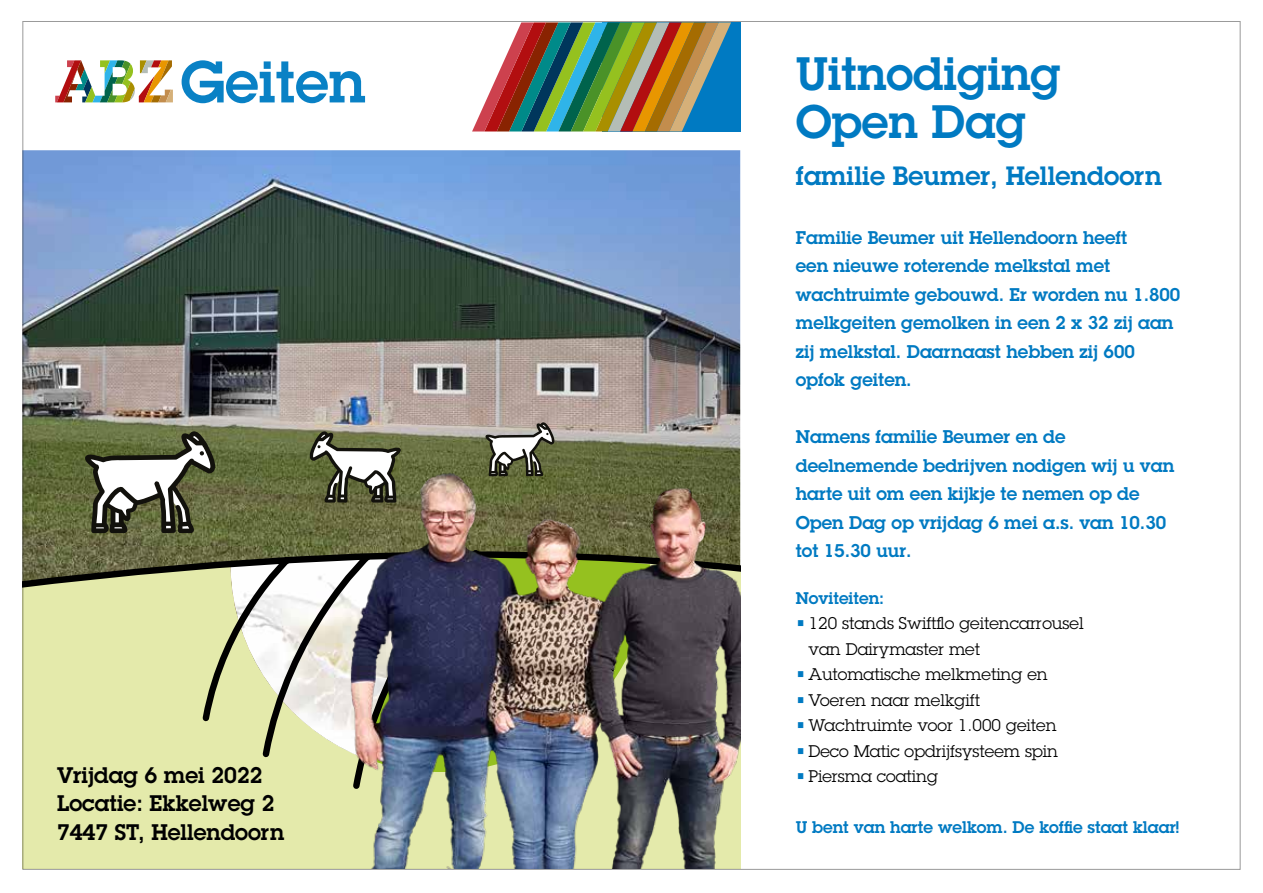
<style>
.page{position:relative;width:1263px;height:893px;background:#fff}
.page>*{position:absolute;margin:0;border:0;box-sizing:border-box;transform-origin:0 0}
.t1{font:600 45.9px/47.5px "Lubalin Graph";color:#007ac2}
.t2{font:600 25.95px "Lubalin Graph";color:#007ac2}
.t3{font:600 22.05px/28.5px "Lubalin Graph";color:#000}
.t4{font:600 18px/28.5px "Lubalin Graph";color:#007ac2}
.t5{font:16.5px/25.5px "Lubalin Graph";color:#000}
.t6{font:600 16.5px "Lubalin Graph";color:#007ac2}
.s1{color:#007ac2}
</style>
<div class="page">
<img style="left:24px;top:150px;width:716px;height:400px">
<div style="left:24px;top:793px;width:303px;height:75px;background:#e4eaab"></div>
<svg style="left:24px;top:550px;width:303px;height:243px;background:#d1d5a4"></svg>
<svg style="left:84px;top:431px;width:131px;height:102px"></svg>
<svg style="left:309px;top:431px;width:92px;height:72px;background:#6c724c"></svg>
<svg style="left:485px;top:422px;width:69px;height:21px"></svg>
<img style="left:327px;top:443px;width:413px;height:426px">
<div style="left:602px;top:22px;width:138px;height:109px;background:#007ac2"></div>
<svg style="left:472px;top:22px;width:259px;height:109px"></svg>
<svg style="left:55px;top:60px;width:118px;height:42px"></svg>
<svg style="left:182px;top:60px;width:183px;height:43px"></svg>
<p class="t3" style="left:57px;top:760px;width:229px">Vrijdag 6 mei 2022<br>Locatie: Ekkelweg 2<br>7447 ST, Hellendoorn</p>
<h1 class="t1" style="left:796px;top:49px;width:266px">Uitnodiging<br>Open Dag</h1>
<h2 class="t2" style="left:796px;top:159px;width:368px">familie Beumer, Hellendoorn</h2>
<p class="t4" style="left:796px;top:223px;width:386px">Familie Beumer uit Hellendoorn heeft<br>een nieuwe roterende melkstal met wachtruimte gebouwd. Er worden nu 1.800 melkgeiten gemolken in een 2 x 32 zij aan zij melkstal. Daarnaast hebben zij 600 opfok geiten.</p>
<p class="t4" style="left:796px;top:422px;width:380px">Namens familie Beumer en de deelnemende bedrijven nodigen wij u van harte uit om een kijkje te nemen op de<br>Open Dag op vrijdag 6 mei a.s. van 10.30 tot 15.30 uur.</p>
<p class="t6" style="left:796px;top:587px;width:90px">Noviteiten:</p>
<p class="t5" style="left:808px;top:610px;width:277px;text-indent:-13px"><span class="s1">•</span> 120 stands Swiftflo geitencarrousel van Dairymaster met</p>
<p class="t5" style="left:796px;top:661px;width:254px"><span class="s1">•</span> Automatische melkmeting en</p>
<p class="t5" style="left:796px;top:687px;width:186px"><span class="s1">•</span> Voeren naar melkgift</p>
<p class="t5" style="left:796px;top:712px;width:262px"><span class="s1">•</span> Wachtruimte voor 1.000 geiten</p>
<p class="t5" style="left:796px;top:738px;width:264px"><span class="s1">•</span> Deco Matic opdrijfsysteem spin</p>
<p class="t5" style="left:796px;top:763px;width:144px"><span class="s1">•</span> Piersma coating</p>
<p class="t6" style="left:796px;top:816px;width:385px">U bent van harte welkom. De koffie staat klaar!</p>
</div>
